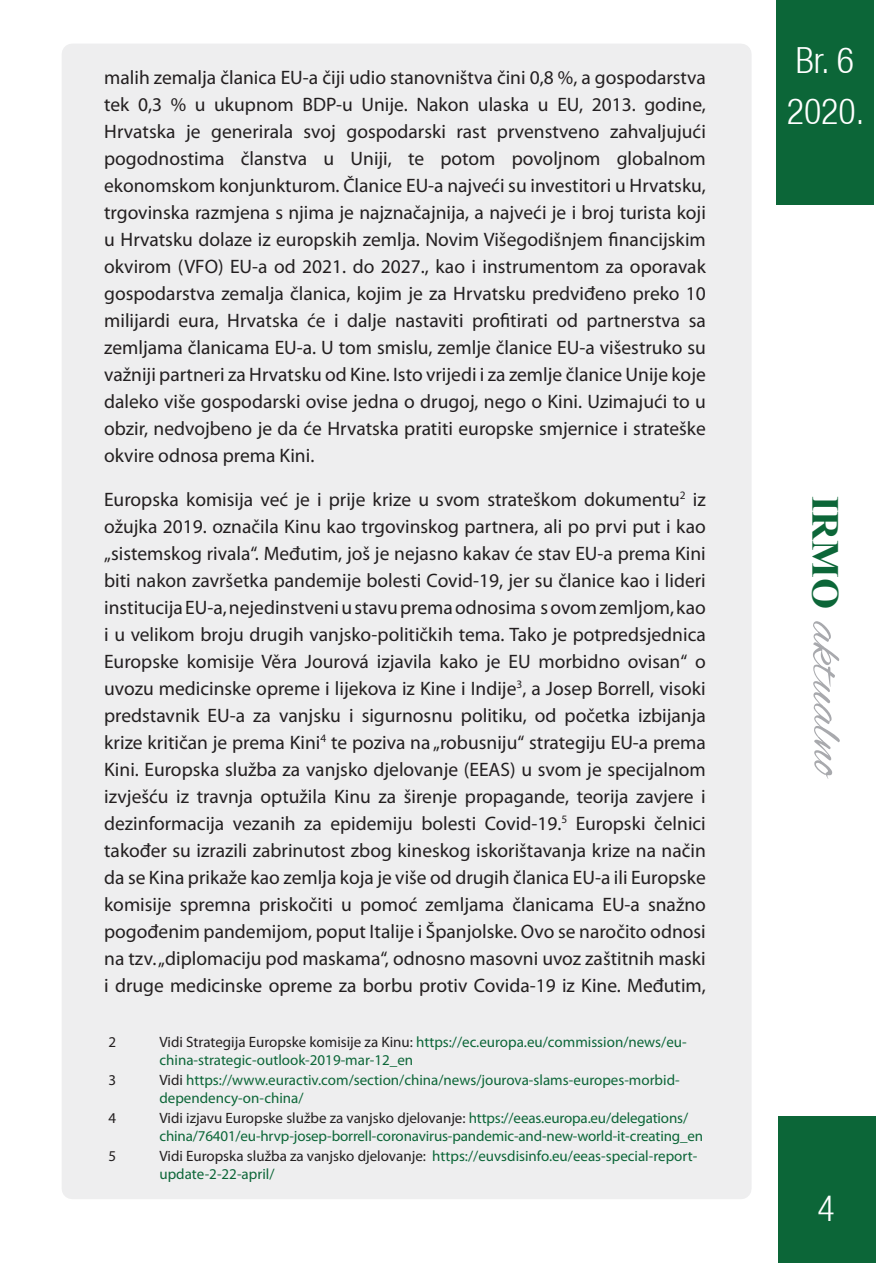
<style>
.page{position:relative;width:893px;height:1263px;background:#fff}
.page>*{position:absolute;margin:0;border:0;box-sizing:border-box;transform-origin:0 0}
.t1{font:51.3px "Alex Brush";color:#a8a9ad;scale:1.05 1}
.t2{font:300 condensed 36px/51px "Helvetica Neue LT";color:#fff}
.Tekst{font:19.5px/27px "Myriad Pro";color:#231f20;text-align:justify}
.Foodnote{font:15px/18px "Myriad Pro";color:#0c6638}
.Foodnote-2{font:15px "Myriad Pro";color:#231f20}
.s1{color:#231f20}
.s2{font-family:"Times New Roman";font-weight:700;font-size:38.1px;color:#0c6638}
</style>
<div class="page">
<div style="left:778px;top:1116px;width:98px;height:147px;background:#0c6638"></div>
<div style="left:776px;top:0;width:98px;height:204px;background:#0c6638"></div>
<div style="left:62px;top:44px;width:690px;height:1155px;background:#eeeeef"></div>
<p class="Tekst" style="left:104px;top:63px;width:603px">malih zemalja članica EU-a čiji udio stanovništva čini 0,8 %, a gospodarstva tek 0,3 % u ukupnom BDP-u Unije. Nakon ulaska u EU, 2013. godine, Hrvatska je generirala svoj gospodarski rast prvenstveno zahvaljujući pogodnostima članstva u Uniji, te potom povoljnom globalnom ekonomskom konjunkturom. Članice EU-a najveći su investitori u Hrvatsku, trgovinska razmjena s njima je najznačajnija, a najveći je i broj turista koji u Hrvatsku dolaze iz europskih zemlja. Novim Višegodišnjem financijskim okvirom (VFO) EU-a od 2021. do 2027., kao i instrumentom za oporavak gospodarstva zemalja članica, kojim je za Hrvatsku predviđeno preko 10 milijardi eura, Hrvatska će i dalje nastaviti profitirati od partnerstva sa zemljama članicama EU-a. U tom smislu, zemlje članice EU-a višestruko su važniji partneri za Hrvatsku od Kine. Isto vrijedi i za zemlje članice Unije koje daleko više gospodarski ovise jedna o drugoj, nego o Kini. Uzimajući to u obzir, nedvojbeno je da će Hrvatska pratiti europske smjernice i strateške okvire odnosa prema Kini.</p>
<p class="Tekst" style="left:104px;top:485px;width:603px">Europska komisija već je i prije krize u svom strateškom dokumentu<sup>2</sup> iz ožujka 2019. označila Kinu kao trgovinskog partnera, ali po prvi put i kao „sistemskog rivala“. Međutim, još je nejasno kakav će stav EU-a prema Kini biti nakon završetka pandemije bolesti Covid-19, jer su članice kao i lideri institucija EU-a, nejedinstveni u stavu prema odnosima s ovom zemljom, kao i u velikom broju drugih vanjsko-političkih tema. Tako je potpredsjednica Europske komisije Věra Jourová izjavila kako je EU morbidno ovisan“ o uvozu medicinske opreme i lijekova iz Kine i Indije<sup>3</sup>, a Josep Borrell, visoki predstavnik EU-a za vanjsku i sigurnosnu politiku, od početka izbijanja krize kritičan je prema Kini<sup>4</sup> te poziva na „robusniju“ strategiju EU-a prema Kini. Europska služba za vanjsko djelovanje (EEAS) u svom je specijalnom izvješću iz travnja optužila Kinu za širenje propagande, teorija zavjere i dezinformacija vezanih za epidemiju bolesti Covid-19.<sup>5</sup> Europski čelnici također su izrazili zabrinutost zbog kineskog iskorištavanja krize na način da se Kina prikaže kao zemlja koja je više od drugih članica EU-a ili Europske komisije spremna priskočiti u pomoć zemljama članicama EU-a snažno pogođenim pandemijom, poput Italije i Španjolske. Ovo se naročito odnosi na tzv. „diplomaciju pod maskama“, odnosno masovni uvoz zaštitnih maski i druge medicinske opreme za borbu protiv Covida-19 iz Kine. Međutim,</p>
<p class="Foodnote-2" style="left:108px;top:1033px;width:9px">2</p>
<p class="Foodnote" style="left:159px;top:1033px;width:529px"><span class="s1">Vidi Strategija Europske komisije za Kinu:</span> https://ec.europa.eu/commission/news/eu&shy;china-strategic-outlook-2019-mar-12_en</p>
<p class="Foodnote-2" style="left:108px;top:1071px;width:9px">3</p>
<p class="Foodnote" style="left:159px;top:1071px;width:522px"><span class="s1">Vidi</span> https://www.euractiv.com/section/china/news/jourova-slams-europes-morbid&shy;dependency-on-china/</p>
<p class="Foodnote-2" style="left:108px;top:1109px;width:9px">4</p>
<p class="Foodnote" style="left:159px;top:1109px;width:545px"><span class="s1">Vidi izjavu Europske službe za vanjsko djelovanje:</span> https://eeas.europa.eu/delegations/ china/76401/eu-hrvp-josep-borrell-coronavirus-pandemic-and-new-world-it-creating_en</p>
<p class="Foodnote-2" style="left:108px;top:1147px;width:9px">5</p>
<p class="Foodnote" style="left:159px;top:1147px;width:539px"><span class="s1">Vidi Europska služba za vanjsko djelovanje:</span> https://euvsdisinfo.eu/eeas-special-report&shy;update-2-22-april/</p>
<h2 class="t2" style="left:787px;top:34px;width:79px">Br. 6<br>2020.</h2>
<h1 class="t1" style="left:856px;top:496px;width:272px;rotate:90deg"><span class="s2">IRMO</span> aktualno</h1>
<h2 class="t2" style="left:817px;top:1182px;width:19px">4</h2>
</div>
